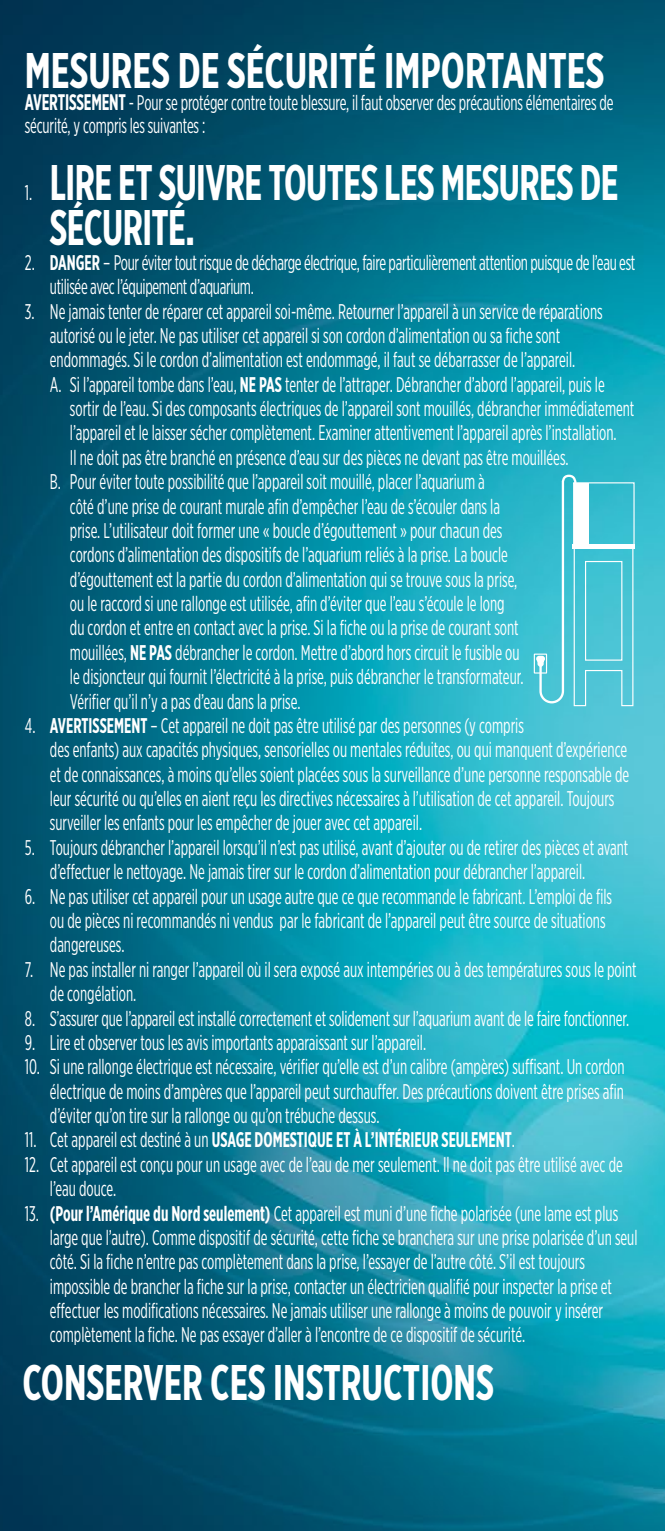
<style>
.page{position:relative;width:665px;height:1531px;background:#fff}
.page>*{position:absolute;margin:0;border:0;box-sizing:border-box;transform-origin:0 0}
.t1{font:700 50px/45px "Gotham X Narrow";color:#fff;scale:.78 1}
.t2{font:700 50px "Gotham X Narrow";color:#fff;scale:.83 1}
.t3{font:700 50px "Gotham X Narrow";color:#fff;scale:.8 1}
.t4{font:21.25px/24.2px "Gotham X Narrow";color:#fff;scale:.75 1}
.t5{font:21.25px/24.2px "Gotham X Narrow";letter-spacing:-.02em;color:#fff;scale:.75 1}
.t6{font:700 21.25px "Gotham X Narrow";color:#fff;scale:.75 1}
.s1{font-weight:700;font-size:22.5px}
.s2{font-weight:700}
.s3{font-weight:400}
</style>
<div class="page">
<img style="left:0;top:0;width:664px;height:1531px">
<svg style="left:533px;top:475px;width:100px;height:231px;background:#56c7d7"></svg>
<hr style="left:572px;top:544px;width:62px;height:4px;background:#fff">
<div style="left:573px;top:483px;width:15px;height:63px;background:#fff"></div>
<h1 class="t2" style="left:25px;top:40px;width:699px">MESURES DE SÉCURITÉ IMPORTANTES</h1>
<p class="t4" style="left:25px;top:91px;width:786px;line-height:22.5px"><span class="s1">AVERTISSEMENT</span> - Pour se protéger contre toute blessure, il faut observer des précautions élémentaires de sécurité, y compris les suivantes :</p>
<h1 class="t1" style="left:50px;top:160px;width:730px">LIRE ET SUIVRE TOUTES LES MESURES DE<br>SÉCURITÉ.</h1>
<p class="t5" style="left:50px;top:250px;width:781px;text-indent:-25px">2. <span class="s2">DANGER</span> – Pour éviter tout risque de décharge électrique, faire particulièrement attention puisque de l’eau est utilisée avec l’équipement d’aquarium.</p>
<p class="t4" style="left:25px;top:299px;width:771px">3. Ne jamais tenter de réparer cet appareil soi-même. Retourner l’appareil à un service de réparations</p>
<p class="t4" style="left:50px;top:323px;width:681px">autorisé ou le jeter. Ne pas utiliser cet appareil si son cordon d’alimentation ou sa fiche sont</p>
<p class="t4" style="left:50px;top:347px;width:701px">endommagés. Si le cordon d’alimentation est endommagé, il faut se débarrasser de l’appareil.</p>
<p class="t4" style="left:50px;top:372px;width:740px">A. Si l’appareil tombe dans l’eau, <span class="s2">NE PAS</span> tenter de l’attraper. Débrancher d’abord l’appareil, puis le</p>
<p class="t4" style="left:70px;top:396px;width:753px">sortir de l’eau. Si des composants électriques de l’appareil sont mouillés, débrancher immédiatement</p>
<p class="t4" style="left:70px;top:420px;width:730px">l’appareil et le laisser sécher complètement. Examiner attentivement l’appareil après l’installation.</p>
<p class="t4" style="left:70px;top:445px;width:666px">Il ne doit pas être branché en présence d’eau sur des pièces ne devant pas être mouillées.</p>
<p class="t4" style="left:50px;top:469px;width:581px">B. Pour éviter toute possibilité que l’appareil soit mouillé, placer l’aquarium à</p>
<p class="t4" style="left:70px;top:494px;width:574px">côté d’une prise de courant murale afin d’empêcher l’eau de s’écouler dans la</p>
<p class="t4" style="left:70px;top:518px;width:578px">prise. L’utilisateur doit former une « boucle d’égouttement » pour chacun des</p>
<p class="t4" style="left:70px;top:542px;width:585px">cordons d’alimentation des dispositifs de l’aquarium reliés à la prise. La boucle</p>
<p class="t4" style="left:70px;top:567px;width:597px">d’égouttement est la partie du cordon d’alimentation qui se trouve sous la prise,</p>
<p class="t4" style="left:70px;top:591px;width:580px">ou le raccord si une rallonge est utilisée, afin d’éviter que l’eau s’écoule le long</p>
<p class="t4" style="left:70px;top:615px;width:599px">du cordon et entre en contact avec la prise. Si la fiche ou la prise de courant sont</p>
<p class="t4" style="left:70px;top:640px;width:600px">mouillées, <span class="s2">NE PAS</span> débrancher le cordon. Mettre d’abord hors circuit le fusible ou</p>
<p class="t4" style="left:70px;top:664px;width:606px">le disjoncteur qui fournit l’électricité à la prise, puis débrancher le transformateur.</p>
<p class="t4" style="left:70px;top:689px;width:309px">Vérifier qu’il n’y a pas d’eau dans la prise.</p>
<p class="t4" style="left:50px;top:713px;width:773px;text-indent:-25px">4. <span class="s2">AVERTISSEMENT</span> – Cet appareil ne doit pas être utilisé par des personnes (y compris<br>des enfants) aux capacités physiques, sensorielles ou mentales réduites, ou qui manquent d’expérience et de connaissances, à moins qu’elles soient placées sous la surveillance d’une personne responsable de leur sécurité ou qu’elles en aient reçu les directives nécessaires à l’utilisation de cet appareil. Toujours surveiller les enfants pour les empêcher de jouer avec cet appareil.</p>
<p class="t4" style="left:50px;top:835px;width:772px;text-indent:-25px">5. Toujours débrancher l’appareil lorsqu’il n’est pas utilisé, avant d’ajouter ou de retirer des pièces et avant d’effectuer le nettoyage. Ne jamais tirer sur le cordon d’alimentation pour débrancher l’appareil.</p>
<p class="t4" style="left:50px;top:884px;width:750px;text-indent:-25px">6. Ne pas utiliser cet appareil pour un usage autre que ce que recommande le fabricant. L’emploi de fils ou de pièces ni recommandés ni vendus par le fabricant de l’appareil peut être source de situations dangereuses.</p>
<p class="t4" style="left:50px;top:957px;width:783px;text-indent:-25px">7. Ne pas installer ni ranger l’appareil où il sera exposé aux intempéries ou à des températures sous le point de congélation.</p>
<p class="t4" style="left:25px;top:1005px;width:806px">8. S’assurer que l’appareil est installé correctement et solidement sur l’aquarium avant de le faire fonctionner.</p>
<p class="t4" style="left:25px;top:1030px;width:536px">9. Lire et observer tous les avis importants apparaissant sur l’appareil.</p>
<p class="t4" style="left:50px;top:1054px;width:767px;text-align:justify;text-indent:-25px">10. Si une rallonge électrique est nécessaire, vérifier qu’elle est d’un calibre (ampères) suffisant. Un cordon électrique de moins d’ampères que l’appareil peut surchauffer. Des précautions doivent être prises afin d’éviter qu’on tire sur la rallonge ou qu’on trébuche dessus.</p>
<p class="t6" style="left:25px;top:1127px;width:654px"><span class="s3">11. Cet appareil est destiné à un</span> USAGE DOMESTIQUE ET À L’INTÉRIEUR SEULEMENT<span class="s3">.</span></p>
<p class="t4" style="left:50px;top:1152px;width:765px;text-indent:-25px">12. Cet appareil est conçu pour un usage avec de l’eau de mer seulement. Il ne doit pas être utilisé avec de l’eau douce.</p>
<p class="t4" style="left:50px;top:1200px;width:784px;text-indent:-25px">13. <span class="s2">(Pour l’Amérique du Nord seulement)</span> Cet appareil est muni d’une fiche polarisée (une lame est plus large que l’autre). Comme dispositif de sécurité, cette fiche se branchera sur une prise polarisée d’un seul côté. Si la fiche n’entre pas complètement dans la prise, l’essayer de l’autre côté. S’il est toujours impossible de brancher la fiche sur la prise, contacter un électricien qualifié pour inspecter la prise et effectuer les modifications nécessaires. Ne jamais utiliser une rallonge à moins de pouvoir y insérer complètement la fiche. Ne pas essayer d’aller à l’encontre de ce dispositif de sécurité.</p>
<h1 class="t3" style="left:22px;top:1351px;width:590px">CONSERVER CES INSTRUCTIONS</h1>
<p class="t4" style="left:25px;top:180px;width:11px">1.</p>
</div>
